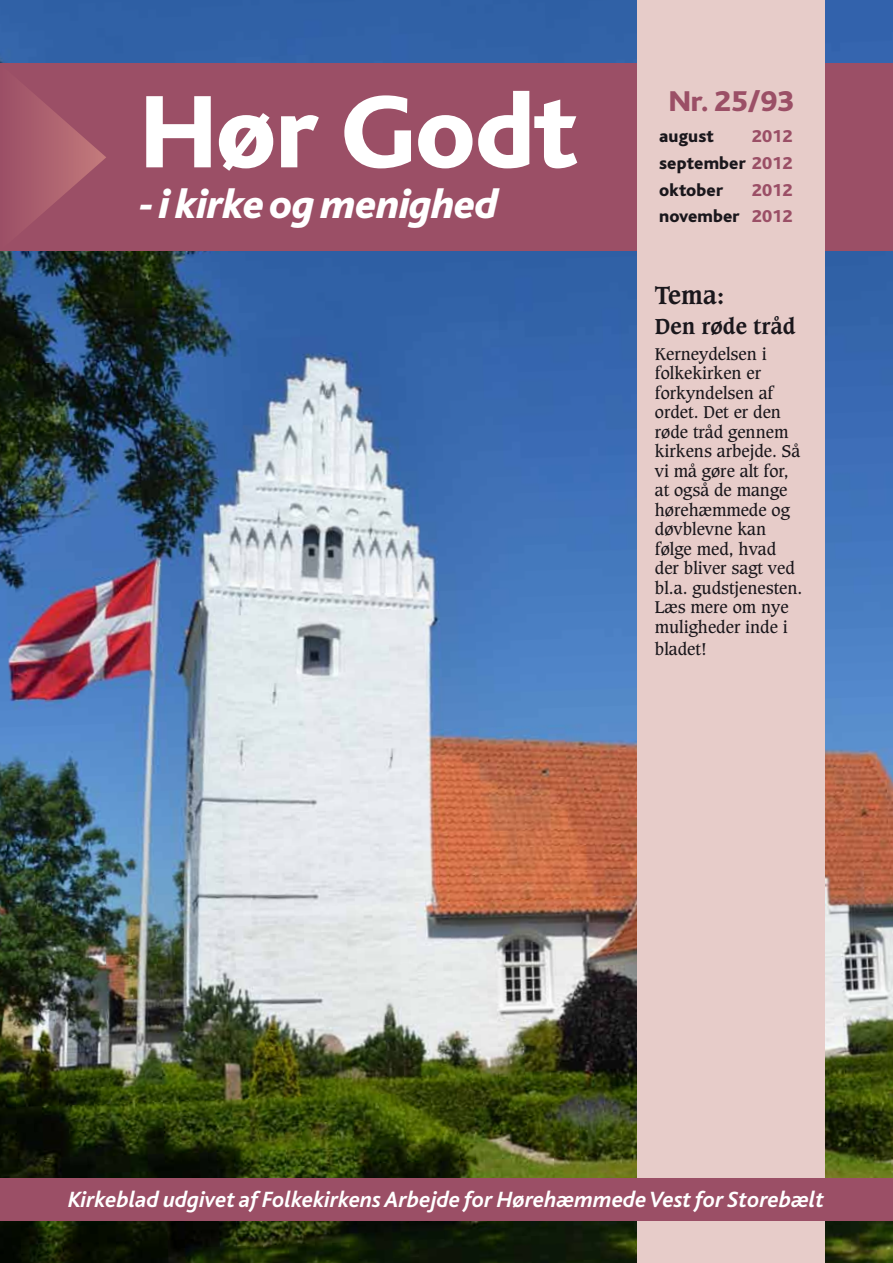
<style>
.page{position:relative;width:893px;height:1263px;background:#fff}
.page>*{position:absolute;margin:0;border:0;box-sizing:border-box;transform-origin:0 0}
.t1{font:800 108px "Bliss";letter-spacing:-.01em;color:#fff}
.t2{font:italic 800 42px "Bliss";letter-spacing:-.01em;color:#fff}
.t3{font:800 30px "Bliss";color:#9b4f66}
.t4{font:700 24px "Caxton";color:#1a171c}
.t5{font:italic 700 23.1px "Bliss";color:#fff}
.t6{font:700 21px "Caxton";color:#1a171c}
.t7{font:800 18px/26.7px "Bliss";letter-spacing:.01em;color:#1a171c;text-align:justify}
.t8{font:800 18px/26.7px "Bliss";letter-spacing:.01em;color:#9b4f66;text-align:right}
.t9{font:16.5px/19.5px "Caxton";color:#1a171c}
.s1{color:#9b4f66}
.s2{color:#1a171c}
</style>
<div class="page">
<img style="left:0;top:251px;width:893px;height:1012px">
<div style="left:0;top:0;width:893px;height:64px;background:#3061a6"></div>
<div style="left:0;top:64px;width:893px;height:187px;background:#9b4f66"></div>
<svg style="left:27px;top:89px;width:79px;height:137px"></svg>
<div style="left:638px;top:0;width:187px;height:1263px;background:#e7ccc9"></div>
<div style="left:0;top:1178px;width:893px;height:42px;background:#9b4f66"></div>
<h1 class="t1" style="left:140px;top:76px;width:439px">Hør Godt</h1>
<h2 class="t2" style="left:140px;top:182px;width:360px">- i kirke og menighed</h2>
<h3 class="t3" style="left:669px;top:86px;width:127px">Nr. 25/93</h3>
<p class="t7" style="left:659px;top:123px;width:56px">august</p>
<p class="t7" style="left:659px;top:123px;width:135px;text-indent:93px"><span class="s1">2012 </span>september <span class="s1">2012 </span>oktober</p>
<p class="t8" style="left:659px;top:177px;width:135px">2012<br><span class="s2">november</span> 2012</p>
<h3 class="t4" style="left:655px;top:280px;width:71px">Tema:</h3>
<p class="t6" style="left:655px;top:313px;width:142px">Den røde tråd</p>
<p class="t9" style="left:655px;top:344px;width:149px">Kerneydelsen i folkekirken er forkyndelsen af ordet. Det er den røde tråd gennem kirkens arbejde. Så vi må gøre alt for, at også de mange hørehæmmede og døvblevne kan følge med, hvad der bliver sagt ved bl.a. gudstjenesten.<br>Læs mere om nye muligheder inde i</p>
<p class="t9" style="left:655px;top:639px;width:53px">bladet!</p>
<h3 class="t5" style="left:68px;top:1187px;width:758px">Kirkeblad udgivet af Folkekirkens Arbejde for Hørehæmmede Vest for Storebælt</h3>
</div>
